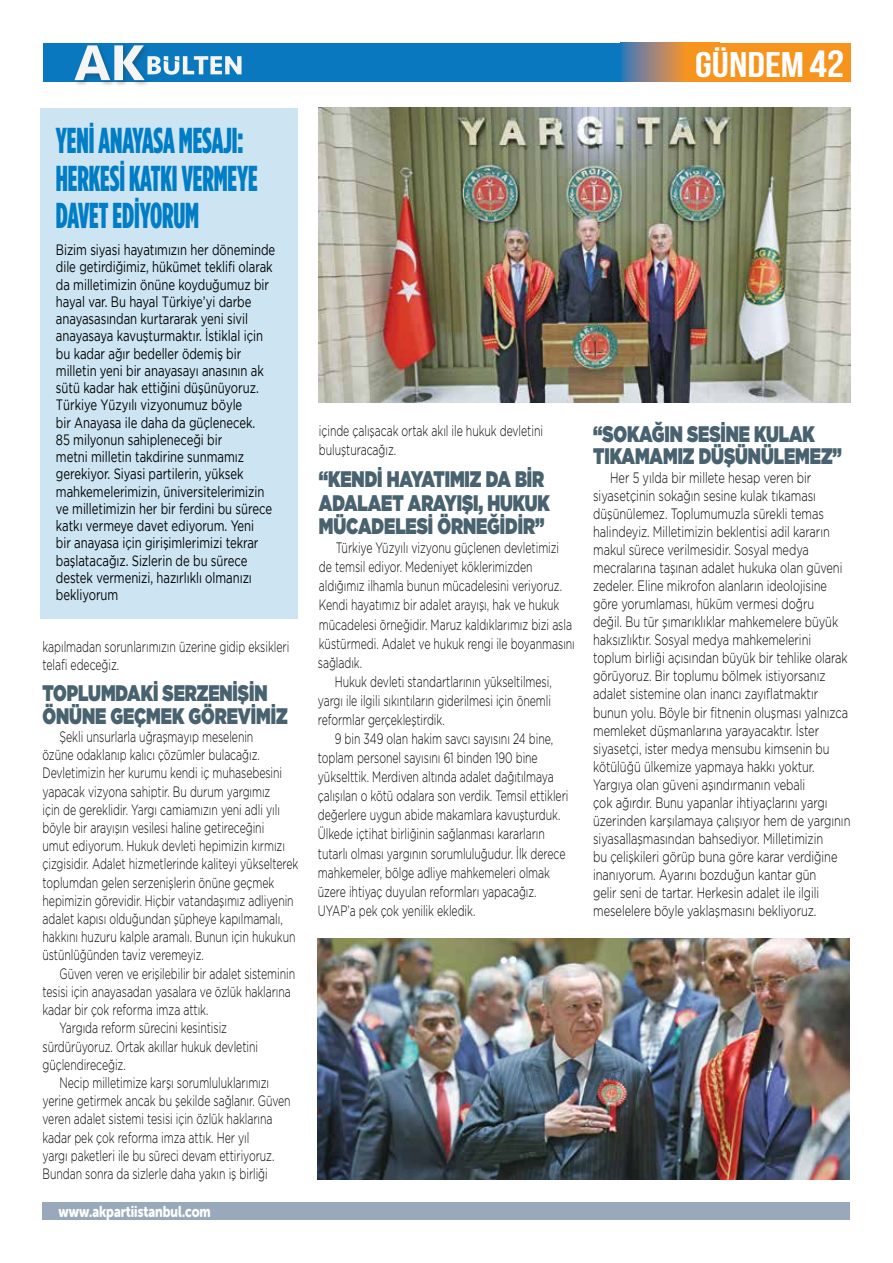
<style>
.page{position:relative;width:893px;height:1263px;background:#fff}
.page>*{position:absolute;margin:0;border:0;box-sizing:border-box;transform-origin:0 0}
.t1{font:900 36px/37.5px "Gotham Cond";letter-spacing:-.005em;color:#007dc5;scale:.76 1}
.t2{font:700 35.7px "Bebas Neue";color:#fff;scale:1.21 1}
.t3{font:900 22.5px/22.6px "Gotham";letter-spacing:-.005em;color:#48626f;scale:.75 1}
.t4{font:15.6px "Museo Sans Rounded 900";color:#fff;scale:.8 1}
.t5{font:300 15px/18.1px "Gotham";letter-spacing:-.005em;color:#000;scale:.7 1}
.t6{font:300 15px/18.1px "Gotham";letter-spacing:-.005em;color:#000;scale:.74 1}
.t7{font:15px/17.2px "Gotham";letter-spacing:-.005em;color:#000;scale:.76 1}
.s1{font-size:37.95px}
</style>
<div class="page">
<div style="left:43px;top:1203px;width:807px;height:17px;background:#99a9bb"></div>
<div style="left:43px;top:43px;width:806px;height:39px;background:#0978be"></div>
<div style="left:686px;top:43px;width:164px;height:39px;background:#f7941e"></div>
<svg style="left:621px;top:43px;width:65px;height:39px;background:#998477"></svg>
<img style="left:74px;top:80px;width:74px;height:5px">
<svg style="left:74px;top:45px;width:168px;height:35px"></svg>
<img style="left:318px;top:938px;width:531px;height:241px">
<img style="left:319px;top:108px;width:531px;height:295px">
<div style="left:40px;top:108px;width:258px;height:510px;background:#cde5f3"></div>
<h1 class="t1" style="left:56px;top:121px;width:267px">YENİ ANAYASA MESAJI:<br>HERKESİ KATKI VERMEYE<br>DAVET EDİYORUM</h1>
<p class="t7" style="left:56px;top:241px;width:290px">Bizim siyasi hayatımızın her döneminde dile getirdiğimiz, hükümet teklifi olarak da milletimizin önüne koyduğumuz bir hayal var. Bu hayal Türkiye’yi darbe anayasasından kurtararak yeni sivil anayasaya kavuşturmaktır. İstiklal için bu kadar ağır bedeller ödemiş bir milletin yeni bir anayasayı anasının ak sütü kadar hak ettiğini düşünüyoruz.<br>Türkiye Yüzyılı vizyonumuz böyle<br>bir Anayasa ile daha da güçlenecek.<br>85 milyonun sahipleneceği bir<br>metni milletin takdirine sunmamız gerekiyor. Siyasi partilerin, yüksek mahkemelerimizin, üniversitelerimizin ve milletimizin her bir ferdini bu sürece katkı vermeye davet ediyorum. Yeni<br>bir anayasa için girişimlerimizi tekrar başlatacağız. Sizlerin de bu sürece destek vermenizi, hazırlıklı olmanızı bekliyorum</p>
<p class="t5" style="left:43px;top:637px;width:354px">kapılmadan sorunlarımızın üzerine gidip eksikleri telafi edeceğiz.</p>
<h3 class="t3" style="left:43px;top:681px;width:328px">TOPLUMDAKİ SERZENİŞİN<br>ÖNÜNE GEÇMEK GÖREVİMİZ</h3>
<p class="t5" style="left:43px;top:727px;width:367px;text-indent:17px">Şekli unsurlarla uğraşmayıp meselenin<br>özüne odaklanıp kalıcı çözümler bulacağız.<br>Devletimizin her kurumu kendi iç muhasebesini yapacak vizyona sahiptir. Bu durum yargımız<br>için de gereklidir. Yargı camiamızın yeni adli yılı böyle bir arayışın vesilesi haline getireceğini<br>umut ediyorum. Hukuk devleti hepimizin kırmızı çizgisidir. Adalet hizmetlerinde kaliteyi yükselterek toplumdan gelen serzenişlerin önüne geçmek hepimizin görevidir. Hiçbir vatandaşımız adliyenin adalet kapısı olduğundan şüpheye kapılmamalı, hakkını huzuru kalple aramalı. Bunun için hukukun üstünlüğünden taviz veremeyiz.</p>
<p class="t5" style="left:60px;top:964px;width:338px">Güven veren ve erişilebilir bir adalet sisteminin</p>
<p class="t5" style="left:43px;top:982px;width:356px">tesisi için anayasadan yasalara ve özlük haklarına</p>
<p class="t5" style="left:43px;top:1000px;width:239px">kadar bir çok reforma imza attık.</p>
<p class="t5" style="left:60px;top:1018px;width:241px">Yargıda reform sürecini kesintisiz</p>
<p class="t5" style="left:43px;top:1037px;width:309px">sürdürüyoruz. Ortak akıllar hukuk devletini</p>
<p class="t5" style="left:43px;top:1055px;width:120px">güçlendireceğiz.</p>
<p class="t5" style="left:60px;top:1073px;width:301px">Necip milletimize karşı sorumluluklarımızı</p>
<p class="t5" style="left:43px;top:1091px;width:356px">yerine getirmek ancak bu şekilde sağlanır. Güven</p>
<p class="t5" style="left:43px;top:1109px;width:330px">veren adalet sistemi tesisi için özlük haklarına</p>
<p class="t5" style="left:43px;top:1128px;width:297px">kadar pek çok reforma imza attık. Her yıl</p>
<p class="t5" style="left:43px;top:1146px;width:333px">yargı paketleri ile bu süreci devam ettiriyoruz.</p>
<p class="t5" style="left:43px;top:1164px;width:323px">Bundan sonra da sizlerle daha yakın iş birliği</p>
<p class="t4" style="left:59px;top:1202px;width:192px">www.akpartiistanbul.com</p>
<h2 class="t2" style="left:695px;top:45px;width:125px">GÜNDEM<span class="s1">42</span></h2>
<p class="t5" style="left:319px;top:421px;width:322px;line-height:19px">içinde çalışacak ortak akıl ile hukuk devletini buluşturacağız.</p>
<h3 class="t3" style="left:319px;top:467px;width:309px;line-height:23.5px">“KENDİ HAYATIMIZ DA BİR<br>ADALAET ARAYIŞI, HUKUK<br>MÜCADELESİ ÖRNEĞİDİR”</h3>
<p class="t5" style="left:336px;top:538px;width:320px">Türkiye Yüzyılı vizyonu güçlenen devletimizi</p>
<p class="t5" style="left:319px;top:557px;width:307px">de temsil ediyor. Medeniyet köklerimizden</p>
<p class="t5" style="left:319px;top:577px;width:349px">aldığımız ilhamla bunun mücadelesini veriyoruz.</p>
<p class="t5" style="left:319px;top:596px;width:345px">Kendi hayatımız bir adalet arayışı, hak ve hukuk</p>
<p class="t5" style="left:319px;top:615px;width:363px">mücadelesi örneğidir. Maruz kaldıklarımız bizi asla</p>
<p class="t5" style="left:319px;top:634px;width:367px">küstürmedi. Adalet ve hukuk rengi ile boyanmasını</p>
<p class="t5" style="left:318px;top:653px;width:65px">sağladık.</p>
<p class="t5" style="left:335px;top:672px;width:311px">Hukuk devleti standartlarının yükseltilmesi,</p>
<p class="t5" style="left:318px;top:691px;width:335px">yargı ile ilgili sıkıntıların giderilmesi için önemli</p>
<p class="t5" style="left:318px;top:710px;width:183px">reformlar gerçekleştirdik.</p>
<p class="t5" style="left:335px;top:729px;width:313px">9 bin 349 olan hakim savcı sayısını 24 bine,</p>
<p class="t5" style="left:318px;top:748px;width:316px">toplam personel sayısını 61 binden 190 bine</p>
<p class="t5" style="left:318px;top:767px;width:339px">yükselttik. Merdiven altında adalet dağıtılmaya</p>
<p class="t5" style="left:318px;top:786px;width:360px">çalışılan o kötü odalara son verdik. Temsil ettikleri</p>
<p class="t5" style="left:318px;top:806px;width:348px">değerlere uygun abide makamlara kavuşturduk.</p>
<p class="t5" style="left:318px;top:825px;width:326px">Ülkede içtihat birliğinin sağlanması kararların</p>
<p class="t5" style="left:318px;top:844px;width:355px">tutarlı olması yargının sorumluluğudur. İlk derece</p>
<p class="t5" style="left:318px;top:863px;width:333px">mahkemeler, bölge adliye mahkemeleri olmak</p>
<p class="t5" style="left:318px;top:882px;width:314px">üzere ihtiyaç duyulan reformları yapacağız.</p>
<p class="t5" style="left:318px;top:901px;width:227px">UYAP’a pek çok yenilik ekledik.</p>
<h3 class="t3" style="left:593px;top:422px;width:333px">“SOKAĞIN SESİNE KULAK<br>TIKAMAMIZ DÜŞÜNÜLEMEZ”</h3>
<p class="t6" style="left:593px;top:468px;width:349px;text-indent:17px">Her 5 yılda bir millete hesap veren bir siyasetçinin sokağın sesine kulak tıkaması düşünülemez. Toplumumuzla sürekli temas halindeyiz. Milletimizin beklentisi adil kararın makul sürece verilmesidir. Sosyal medya mecralarına taşınan adalet hukuka olan güveni zedeler. Eline mikrofon alanların ideolojisine göre yorumlaması, hüküm vermesi doğru<br>değil. Bu tür şımarıklıklar mahkemelere büyük haksızlıktır. Sosyal medya mahkemelerini toplum birliği açısından büyük bir tehlike olarak görüyoruz. Bir toplumu bölmek istiyorsanız adalet sistemine olan inancı zayıflatmaktır bunun yolu. Böyle bir fitnenin oluşması yalnızca memleket düşmanlarına yarayacaktır. İster siyasetçi, ister medya mensubu kimsenin bu kötülüğü ülkemize yapmaya hakkı yoktur.<br>Yargıya olan güveni aşındırmanın vebali<br>çok ağırdır. Bunu yapanlar ihtiyaçlarını yargı üzerinden karşılamaya çalışıyor hem de yargının siyasallaşmasından bahsediyor. Milletimizin<br>bu çelişkileri görüp buna göre karar verdiğine inanıyorum. Ayarını bozduğun kantar gün<br>gelir seni de tartar. Herkesin adalet ile ilgili meselelere böyle yaklaşmasını bekliyoruz.</p>
</div>
